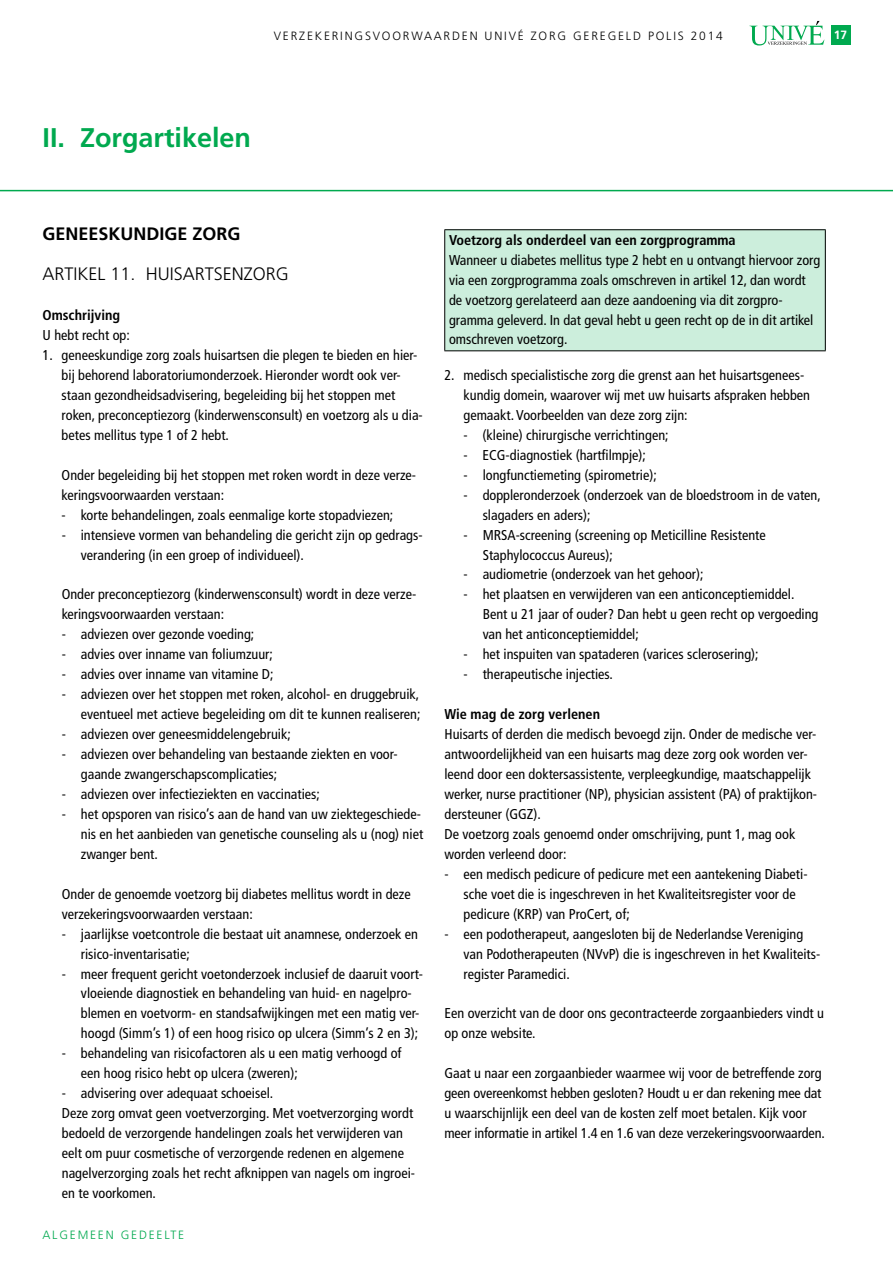
<style>
.page{position:relative;width:893px;height:1263px;background:#fff}
.page>*{position:absolute;margin:0;border:0;box-sizing:border-box;transform-origin:0 0}
.t1{font:700 27px "Frutiger";color:#00a94f}
.t2{font:300 18px "Frutiger";color:#000}
.t3{font:700 18px "Frutiger";color:#000}
.t4{font:condensed 14.25px/20px "Frutiger";color:#000}
.t5{font:700 condensed 14.25px "Frutiger";color:#000}
.t6{font:300 12px "Frutiger";letter-spacing:.15em;color:#000}
.t7{font:300 12px "Frutiger";color:#00a94f}
.t8{font:700 12px "Frutiger";color:#fff}
</style>
<div class="page">
<svg style="left:0;top:189px;width:893px;height:2px;background:#6ece9a"></svg>
<div style="left:831px;top:26px;width:19px;height:19px;background:#00a94f"></div>
<svg style="left:749px;top:21px;width:75px;height:25px"></svg>
<div style="left:445px;top:230px;width:380px;height:121px;background:#cceedc"></div>
<hr style="left:444px;top:229px;width:382px;height:1px;background:#000">
<hr style="left:444px;top:230px;width:1px;height:120px;background:#000">
<hr style="left:825px;top:230px;width:1px;height:120px;background:#000">
<hr style="left:444px;top:350px;width:382px;height:1px;background:#000">
<p class="t6" style="left:274px;top:29px;width:451px">VERZEKERINGSVOORWAARDEN UNIVÉ ZORG GEREGELD POLIS 2014</p>
<p class="t8" style="left:834px;top:27px;width:15px">17</p>
<h1 class="t1" style="left:43px;top:122px;width:210px">II. ZORGARTIKELEN</h1>
<p class="t3" style="left:43px;top:223px;width:198px">GENEESKUNDIGE ZORG</p>
<p class="t2" style="left:43px;top:264px;width:248px">ARTIKEL 11. H UISARTSENZORG</p>
<p class="t5" style="left:43px;top:307px;width:79px">Omschrijving</p>
<p class="t4" style="left:43px;top:325px;width:89px">U hebt recht op:</p>
<p class="t4" style="left:62px;top:345px;width:363px;text-indent:-19px">1. geneeskundige zorg zoals huisartsen die plegen te bieden en hier&shy;bij behorend laboratoriumonderzoek. Hieronder wordt ook ver&shy;staan gezondheidsadvisering, begeleiding bij het stoppen met roken, preconceptiezorg (kinderwensconsult) en voetzorg als u dia&shy;betes mellitus type 1 of 2 hebt.</p>
<p class="t4" style="left:62px;top:465px;width:356px">Onder begeleiding bij het stoppen met roken wordt in deze verze&shy;keringsvoorwaarden verstaan:</p>
<p class="t4" style="left:62px;top:505px;width:333px">- korte behandelingen, zoals eenmalige korte stopadviezen;</p>
<p class="t4" style="left:81px;top:525px;width:343px;text-indent:-19px">- intensieve vormen van behandeling die gericht zijn op gedrags&shy;verandering (in een groep of individueel).</p>
<p class="t4" style="left:62px;top:585px;width:356px">Onder preconceptiezorg (kinderwensconsult) wordt in deze verze&shy;keringsvoorwaarden verstaan:</p>
<p class="t4" style="left:62px;top:624px;width:194px">- adviezen over gezonde voeding;</p>
<p class="t4" style="left:62px;top:644px;width:213px">- advies over inname van foliumzuur;</p>
<p class="t4" style="left:62px;top:664px;width:213px">- advies over inname van vitamine D;</p>
<p class="t4" style="left:62px;top:684px;width:360px;text-align:right">- adviezen over het stoppen met roken, alcohol- en druggebruik, eventueel met actieve begeleiding om dit te kunnen realiseren;</p>
<p class="t4" style="left:62px;top:724px;width:231px">- adviezen over geneesmiddelengebruik;</p>
<p class="t4" style="left:81px;top:744px;width:318px;text-indent:-19px">- adviezen over behandeling van bestaande ziekten en voor&shy;gaande zwangerschapscomplicaties;</p>
<p class="t4" style="left:62px;top:784px;width:260px">- adviezen over infectieziekten en vaccinaties;</p>
<p class="t4" style="left:81px;top:804px;width:344px;text-indent:-19px">- het opsporen van risico’s aan de hand van uw ziektegeschiede&shy;nis en het aanbieden van genetische counseling als u (nog) niet zwanger bent.</p>
<p class="t4" style="left:62px;top:884px;width:350px">Onder de genoemde voetzorg bij diabetes mellitus wordt in deze verzekeringsvoorwaarden verstaan:</p>
<p class="t4" style="left:81px;top:924px;width:339px;text-indent:-19px">- jaarlijkse voetcontrole die bestaat uit anamnese, onderzoek en risico-inventarisatie;</p>
<p class="t4" style="left:81px;top:964px;width:344px;text-indent:-19px">- meer frequent gericht voetonderzoek inclusief de daaruit voort&shy;vloeiende diagnostiek en behandeling van huid- en nagelpro&shy;blemen en voetvorm- en standsafwijkingen met een matig ver&shy;hoogd (Simm’s 1) of een hoog risico op ulcera (Simm’s 2 en 3);</p>
<p class="t4" style="left:81px;top:1043px;width:322px;text-indent:-19px">- behandeling van risicofactoren als u een matig verhoogd of een hoog risico hebt op ulcera (zweren);</p>
<p class="t4" style="left:62px;top:1083px;width:355px">- advisering over adequaat schoeisel.<br>Deze zorg omvat geen voetverzorging. Met voetverzorging wordt bedoeld de verzorgende handelingen zoals het verwijderen van eelt om puur cosmetische of verzorgende redenen en algemene nagelverzorging zoals het recht afknippen van nagels om ingroei&shy;en te voorkomen.</p>
<p class="t7" style="left:43px;top:1228px;width:20px">ALGEMEEN</p>
<p class="t7" style="left:121px;top:1228px;width:9px">GEDEELTE</p>
<p class="t5" style="left:449px;top:231px;width:288px">Voetzorg als onderdeel van een zorgprogramma</p>
<p class="t4" style="left:449px;top:250px;width:373px">Wanneer u diabetes mellitus type 2 hebt en u ontvangt hiervoor zorg via een zorgprogramma zoals omschreven in artikel 12, dan wordt de voetzorg gerelateerd aan deze aandoening via dit zorgpro&shy;gramma geleverd. In dat geval hebt u geen recht op de in dit artikel omschreven voetzorg.</p>
<p class="t4" style="left:463px;top:365px;width:348px;text-indent:-19px">2. medisch specialistische zorg die grenst aan het huisartsgenees&shy;kundig domein, waarover wij met uw huisarts afspraken hebben gemaakt. Voorbeelden van deze zorg zijn:</p>
<p class="t4" style="left:463px;top:425px;width:207px">- (kleine) chirurgische verrichtingen;</p>
<p class="t4" style="left:463px;top:445px;width:184px">- ECG-diagnostiek (hartfilmpje);</p>
<p class="t4" style="left:463px;top:465px;width:195px">- longfunctiemeting (spirometrie);</p>
<p class="t4" style="left:483px;top:485px;width:340px;text-indent:-19px">- doppleronderzoek (onderzoek van de bloedstroom in de vaten, slagaders en aders);</p>
<p class="t4" style="left:483px;top:525px;width:285px;text-indent:-19px">- MRSA-screening (screening op Meticilline Resistente<br>Staphylococcus Aureus);</p>
<p class="t4" style="left:464px;top:565px;width:241px">- audiometrie (onderzoek van het gehoor);</p>
<p class="t4" style="left:483px;top:585px;width:337px;text-indent:-19px">- het plaatsen en verwijderen van een anticonceptiemiddel.<br>Bent u 21 jaar of ouder? Dan hebt u geen recht op vergoeding van het anticonceptiemiddel;</p>
<p class="t4" style="left:464px;top:644px;width:297px">- het inspuiten van spataderen (varices sclerosering);</p>
<p class="t4" style="left:464px;top:664px;width:151px">- therapeutische injecties.</p>
<p class="t5" style="left:444px;top:706px;width:157px">Wie mag de zorg verlenen</p>
<p class="t4" style="left:444px;top:724px;width:374px">Huisarts of derden die medisch bevoegd zijn. Onder de medische ver&shy;antwoordelijkheid van een huisarts mag deze zorg ook worden ver&shy;leend door een doktersassistente, verpleegkundige, maatschappelijk werker, nurse practitioner (NP), physician assistent (PA) of praktijkon&shy;dersteuner (GGZ).<br>De voetzorg zoals genoemd onder omschrijving, punt 1, mag ook worden verleend door:</p>
<p class="t4" style="left:464px;top:864px;width:345px;text-indent:-19px">- een medisch pedicure of pedicure met een aantekening Diabeti&shy;sche voet die is ingeschreven in het Kwaliteitsregister voor de pedicure (KRP) van ProCert, of;</p>
<p class="t4" style="left:464px;top:924px;width:358px;text-indent:-19px">- een podotherapeut, aangesloten bij de Nederlandse Vereniging van Podotherapeuten (NVvP) die is ingeschreven in het Kwaliteits&shy;register Paramedici.</p>
<p class="t4" style="left:444px;top:1003px;width:381px">Een overzicht van de door ons gecontracteerde zorgaanbieders vindt u op onze website.</p>
<p class="t4" style="left:444px;top:1063px;width:382px">Gaat u naar een zorgaanbieder waarmee wij voor de betreffende zorg geen overeenkomst hebben gesloten? Houdt u er dan rekening mee dat u waarschijnlijk een deel van de kosten zelf moet betalen. Kijk voor meer informatie in artikel 1.4 en 1.6 van deze verzekeringsvoorwaarden.</p>
</div>
